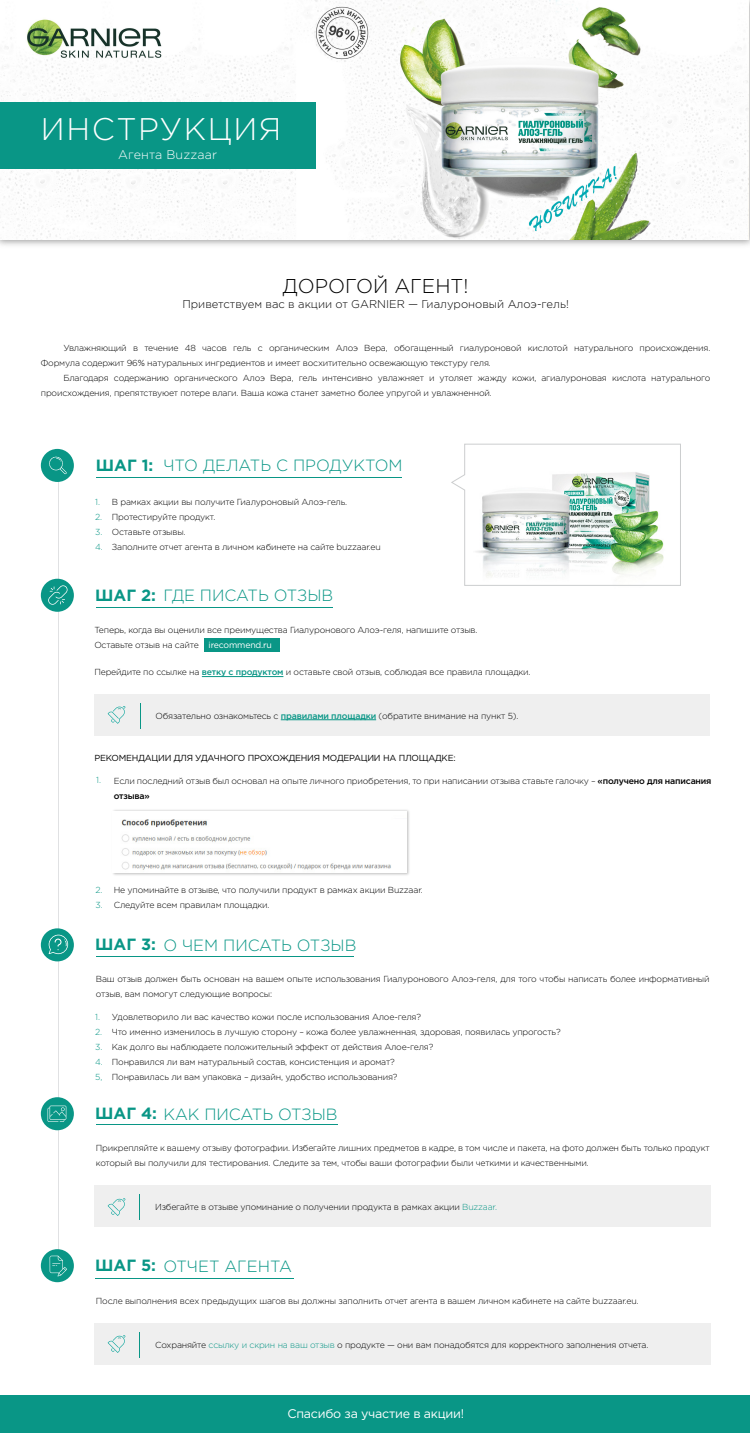
<style>
.page{position:relative;width:750px;height:1433px;background:#fff}
.page>*{position:absolute;margin:0;border:0;box-sizing:border-box;transform-origin:0 0}
.t1{font:300 31.25px "Gotham Pro";letter-spacing:.05em;color:#fff}
.t2{font:300 20px "Gotham Pro";color:#000}
.t3{font:300 16.25px "Gotham Pro";color:#099686}
.t4{font:700 16.25px "Gotham Pro";color:#099686}
.t5{font:12.5px "Gotham Pro";letter-spacing:-.02em;color:#fff}
.t6{font:300 12.5px "Gotham Pro";letter-spacing:.01em;color:#fff}
.t7{font:300 11.25px "Gotham Pro";color:#000}
.t8{font:300 8.75px/15px "Gotham Pro";letter-spacing:-.02em;color:#000}
.t9{font:8.75px "Gotham Pro";letter-spacing:-.02em;color:#000}
.t10{font:300 8.75px/15px "Gotham Pro";color:#099686}
.s1{font-weight:400;color:#fff}
.s2{font-weight:500;color:#099686}
.s3{font-weight:500}
.s4{font-weight:700}
.s5{color:#099686}
</style>
<div class="page">
<div style="left:204px;top:638px;width:75px;height:14px;background:#099686"></div>
<img style="left:0;top:0;width:750px;height:246px">
<img style="left:0;top:0;width:749px;height:239px">
<div style="left:0;top:102px;width:316px;height:66px;background:#099686"></div>
<hr style="left:58px;top:458px;width:1px;height:811px;background:#e0e1e3">
<div style="left:41px;top:449px;width:33px;height:33px;background:#099686;border-radius:50%"></div>
<svg style="left:49px;top:456px;width:18px;height:18px"></svg>
<div style="left:41px;top:578px;width:33px;height:33px;background:#099686;border-radius:50%"></div>
<svg style="left:48px;top:585px;width:20px;height:19px"></svg>
<div style="left:41px;top:928px;width:33px;height:33px;background:#099686;border-radius:50%"></div>
<svg style="left:49px;top:934px;width:19px;height:20px"></svg>
<hr style="left:202px;top:676px;width:81px;height:1px;background:#099686">
<hr style="left:96px;top:607px;width:237px;height:1px;background:#099686">
<hr style="left:96px;top:955px;width:258px;height:1px;background:#099686">
<div style="left:41px;top:1097px;width:33px;height:33px;background:#099686;border-radius:50%"></div>
<hr style="left:96px;top:1124px;width:241px;height:1px;background:#099686">
<hr style="left:97px;top:477px;width:305px;height:1px;background:#099686">
<div style="left:94px;top:694px;width:616px;height:41px;background:#efefef"></div>
<svg style="left:140px;top:703px;width:1px;height:25px"></svg>
<hr style="left:281px;top:719px;width:95px;height:1px;background:#099686">
<div style="left:94px;top:1185px;width:617px;height:41px;background:#efefef"></div>
<div style="left:0;top:1394px;width:750px;height:38px;background:#099686"></div>
<div style="left:94px;top:1322px;width:617px;height:42px;background:#efefef"></div>
<svg style="left:108px;top:1335px;width:17px;height:17px"></svg>
<svg style="left:108px;top:1198px;width:17px;height:17px"></svg>
<svg style="left:108px;top:706px;width:17px;height:17px"></svg>
<img style="left:113px;top:810px;width:296px;height:65px">
<img style="left:113px;top:811px;width:294px;height:61px">
<svg style="left:48px;top:1105px;width:18px;height:16px"></svg>
<div style="left:41px;top:1248px;width:33px;height:33px;background:#099686;border-radius:50%"></div>
<hr style="left:96px;top:1277px;width:198px;height:1px;background:#099686">
<svg style="left:50px;top:1255px;width:17px;height:21px"></svg>
<img style="left:451px;top:443px;width:230px;height:143px">
<img style="left:3px;top:0;width:187px;height:81px">
<h1 class="t1" style="left:41px;top:112px;width:242px">ИНСТРУКЦИЯ</h1>
<h3 class="t6" style="left:118px;top:147px;width:100px">Агента Buzzaar</h3>
<h2 class="t2" style="left:283px;top:275px;width:187px">ДОРОГОЙ АГЕНТ!</h2>
<p class="t7" style="left:182px;top:298px;width:388px">Приветствуем вас в акции от GARNIER — Гиалуроновый Алоэ-гель!</p>
<p class="t8" style="left:41px;top:340px;width:671px;text-indent:22px">Увлажняющий в течение 48 часов гель с органическим Алоэ Вера, обогащенный гиалуроновой кислотой натурального происхождения.<br>Формула содержит 96% натуральных ингредиентов и имеет восхитительно освежающую текстуру геля.</p>
<p class="t8" style="left:41px;top:370px;width:671px;text-indent:22px">Благодаря содержанию органического Алоэ Вера, гель интенсивно увлажняет и утоляет жажду кожи, агиалуроновая кислота натурального происхождения, препятствуюет потере влаги. Ваша кожа станет заметно более упругой и увлажненной.</p>
<h3 class="t4" style="left:96px;top:455px;width:59px">ШАГ 1:</h3>
<h3 class="t3" style="left:163px;top:456px;width:241px">ЧТО ДЕЛАТЬ С ПРОДУКТОМ</h3>
<p class="t10" style="left:95px;top:494px;width:9px">1.<br>2.<br>3.<br>4.</p>
<p class="t8" style="left:112px;top:494px;width:271px">В рамках акции вы получите Гиалуроновый Алоэ-гель.<br>Протестируйте продукт.<br>Оставьте отзывы.<br>Заполните отчет агента в личном кабинете на сайте buzzaar.eu</p>
<h3 class="t4" style="left:95px;top:585px;width:62px">ШАГ 2:</h3>
<h3 class="t3" style="left:163px;top:586px;width:171px">ГДЕ ПИСАТЬ ОТЗЫВ</h3>
<p class="t8" style="left:94px;top:622px;width:385px">Теперь, когда вы оценили все преимущества Гиалуронового Алоэ-геля, напишите отзыв.<br>Оставьте отзыв на сайте <span class="s1">irecommend.ru</span></p>
<p class="t8" style="left:94px;top:664px;width:438px">Перейдите по ссылке на <span class="s2">ветку с продуктом</span> и оставьте свой отзыв, соблюдая все правила площадки.</p>
<p class="t8" style="left:156px;top:708px;width:364px">Обязательно ознакомьтесь с <span class="s2">правилами площадки</span> (обратите внимание на пункт 5).</p>
<p class="t9" style="left:94px;top:752px;width:363px">РЕКОМЕНДАЦИИ ДЛЯ УДАЧНОГО ПРОХОЖДЕНИЯ МОДЕРАЦИИ НА ПЛОЩАДКЕ:</p>
<p class="t10" style="left:96px;top:772px;width:6px">1.</p>
<p class="t8" style="left:114px;top:773px;width:599px">Если последний отзыв был основал на опыте личного приобретения, то при написании отзыва ставьте галочку – <span class="s3">«получено для написания отзыва»</span></p>
<p class="t10" style="left:96px;top:882px;width:9px">2.<br>3.</p>
<p class="t8" style="left:114px;top:882px;width:311px">Не упоминайте в отзыве, что получили продукт в рамках акции Buzzaar.<br>Следуйте всем правилам площадки.</p>
<h3 class="t3" style="left:95px;top:936px;width:263px"><span class="s4">ШАГ 3:</span> О ЧЕМ ПИСАТЬ ОТЗЫВ</h3>
<p class="t8" style="left:96px;top:971px;width:615px">Ваш отзыв должен быть основан на вашем опыте использования Гиалуронового Алоэ-геля, для того чтобы написать более информативный отзыв, вам помогут следующие вопросы:</p>
<p class="t10" style="left:95px;top:1009px;width:9px">1.<br>2.<br>3.<br>4.<br>5,</p>
<p class="t8" style="left:112px;top:1009px;width:450px">Удовлетворило ли вас качество кожи после использования Алое-геля?<br>Что именно изменилось в лучшую сторону – кожа более увлажненная, здоровая, появилась упрогость?<br>Как долго вы наблюдаете положительный эффект от действия Алое-геля?<br>Понравился ли вам натуральный состав, консистенция и аромат?<br>Понравилась ли вам упаковка – дизайн, удобство использования?</p>
<h3 class="t3" style="left:95px;top:1104px;width:244px"><span class="s4">ШАГ 4:</span> КАК ПИСАТЬ ОТЗЫВ</h3>
<p class="t8" style="left:96px;top:1140px;width:615px">Прикрепляйте к вашему отзыву фотографии. Избегайте лишних предметов в кадре, в том числе и пакета, на фото должен быть только продукт который вы получили для тестирования. Следите за тем, чтобы ваши фотографии были четкими и качественными.</p>
<p class="t8" style="left:155px;top:1199px;width:344px">Избегайте в отзыве упоминание о получении продукта в рамках акции <span class="s5">Buzzaar.</span></p>
<h3 class="t3" style="left:95px;top:1256px;width:198px"><span class="s4">ШАГ 5:</span> ОТЧЕТ АГЕНТА</h3>
<p class="t8" style="left:96px;top:1293px;width:544px">После выполнения всех предыдущих шагов вы должны заполнить отчет агента в вашем личном кабинете на сайте buzzaar.eu.</p>
<p class="t8" style="left:155px;top:1336px;width:495px">Cохраняйте <span class="s5">ссылку и скрин на ваш отзыв</span> о продукте — они вам понадобятся для корректного заполнения отчета.</p>
<h3 class="t5" style="left:287px;top:1406px;width:178px">Спасибо за участие в акции!</h3>
</div>
